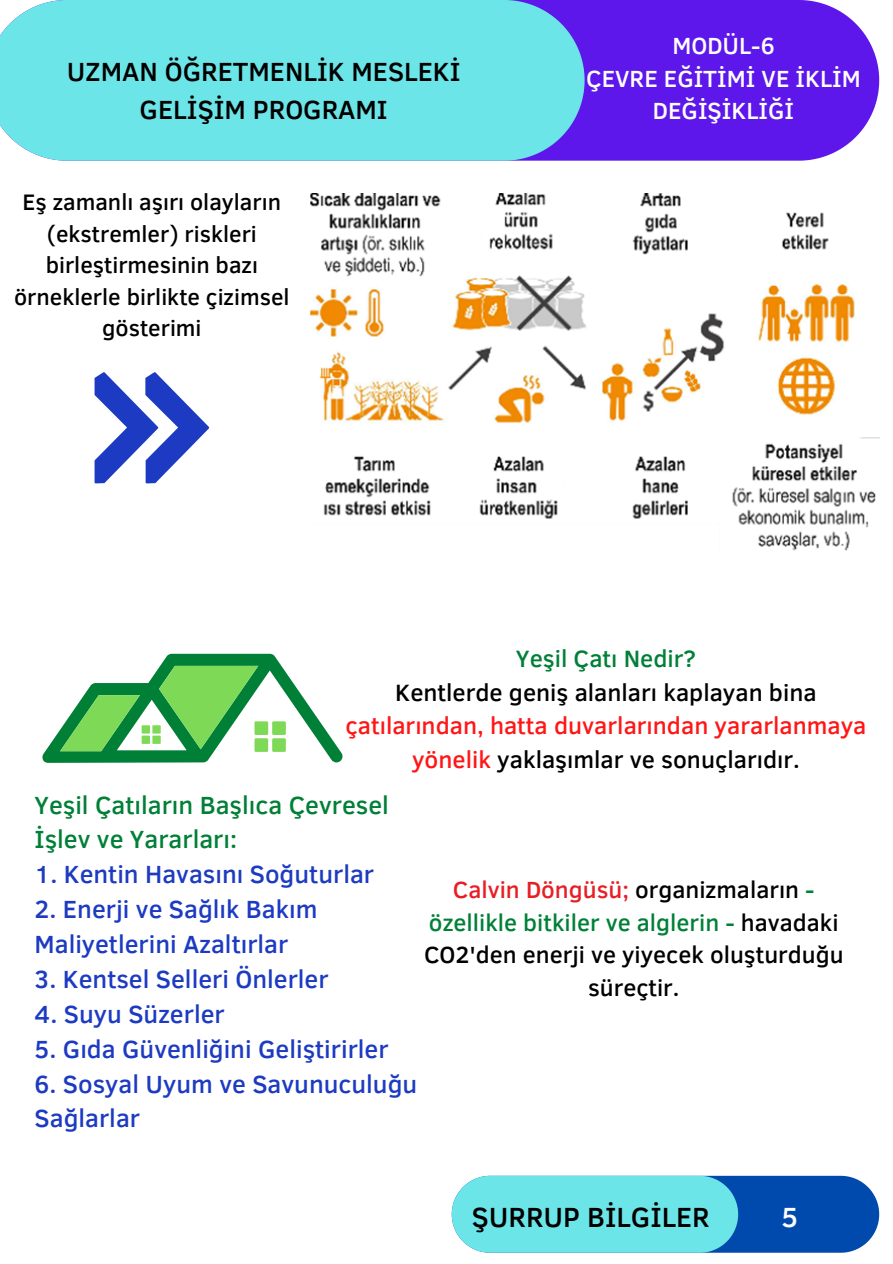
<style>
.page{position:relative;width:893px;height:1264px;background:#fff}
.page>*{position:absolute;margin:0;border:0;box-sizing:border-box;transform-origin:0 0}
.t1{font:500 28.5px "Clear Sans";color:#000}
.t2{font:500 28.5px "Clear Sans";color:#fff}
.t3{font:500 26.85px/37px "Clear Sans";color:#000;text-align:center}
.t4{font:500 25.5px/34.8px "Clear Sans";color:#1d3bc2}
.t5{font:500 25.5px/34.8px "Clear Sans";color:#008037}
.t6{font:500 24.15px/33.8px "Clear Sans";color:#ff1616;text-align:center}
.t7{font:500 24.15px "Clear Sans";color:#000}
.t8{font:500 24.15px "Clear Sans";color:#008037}
.t9{font:500 24px/32.5px "Clear Sans";color:#000;text-align:center}
.t10{font:500 24px/32.5px "Clear Sans";color:#fff;text-align:center}
.t11{font:500 22.95px/31.5px "Clear Sans";color:#000;text-align:center}
.s1{color:#000}
.s2{color:#e81e25}
.s3{color:#008037}
</style>
<div class="page">
<svg style="left:451px;top:1175px;width:428px;height:77px;background:#4fb3d5"></svg>
<div style="left:584px;top:0;width:295px;height:161px;background:#5e17eb"></div>
<div style="left:0;top:0;width:584px;height:161px;background:#6ce5e8"></div>
<img style="left:309px;top:193px;width:570px;height:358px">
<svg style="left:94px;top:372px;width:115px;height:111px"></svg>
<svg style="left:42px;top:653px;width:301px;height:109px"></svg>
<p class="t3" style="left:67px;top:52px;width:395px">UZMAN ÖĞRETMENLİK MESLEKİ<br>GELİŞİM PROGRAMI</p>
<p class="t11" style="left:14px;top:185px;width:277px">Eş zamanlı aşırı olayların (ekstremler) riskleri birleştirmesinin bazı örneklerle birlikte çizimsel gösterimi</p>
<p class="t10" style="left:586px;top:28px;width:276px">MODÜL-6<br>ÇEVRE EĞİTİMİ VE İKLİM<br>DEĞİŞİKLİĞİ</p>
<p class="t8" style="left:516px;top:640px;width:181px">Yeşil Çatı Nedir?</p>
<p class="t7" style="left:395px;top:674px;width:423px">Kentlerde geniş alanları kaplayan bina</p>
<p class="t6" style="left:345px;top:707px;width:522px">çatılarından, hatta duvarlarından yararlanmaya yönelik <span class="s1">yaklaşımlar ve sonuçlarıdır.</span></p>
<p class="t5" style="left:35px;top:786px;width:356px">Yeşil Çatıların Başlıca Çevresel<br>İşlev ve Yararları:</p>
<p class="t4" style="left:35px;top:855px;width:341px">1. Kentin Havasını Soğuturlar</p>
<p class="t4" style="left:35px;top:890px;width:284px">2. Enerji ve Sağlık Bakım<br>Maliyetlerini Azaltırlar</p>
<p class="t4" style="left:35px;top:960px;width:295px">3. Kentsel Selleri Önlerler</p>
<p class="t4" style="left:35px;top:995px;width:192px">4. Suyu Süzerler</p>
<p class="t4" style="left:35px;top:1029px;width:355px">5. Gıda Güvenliğini Geliştirirler</p>
<p class="t4" style="left:35px;top:1064px;width:384px">6. Sosyal Uyum ve Savunuculuğu<br>Sağlarlar</p>
<p class="t9" style="left:424px;top:872px;width:421px"><span class="s2">Calvin Döngüsü;</span> organizmaların <span class="s3">- özellikle bitkiler ve alglerin -</span> havadaki<br>CO2'den enerji ve yiyecek oluşturduğu süreçtir.</p>
<p class="t1" style="left:471px;top:1196px;width:239px">ŞURRUP BİLGİLER</p>
<p class="t2" style="left:781px;top:1196px;width:18px">5</p>
</div>
